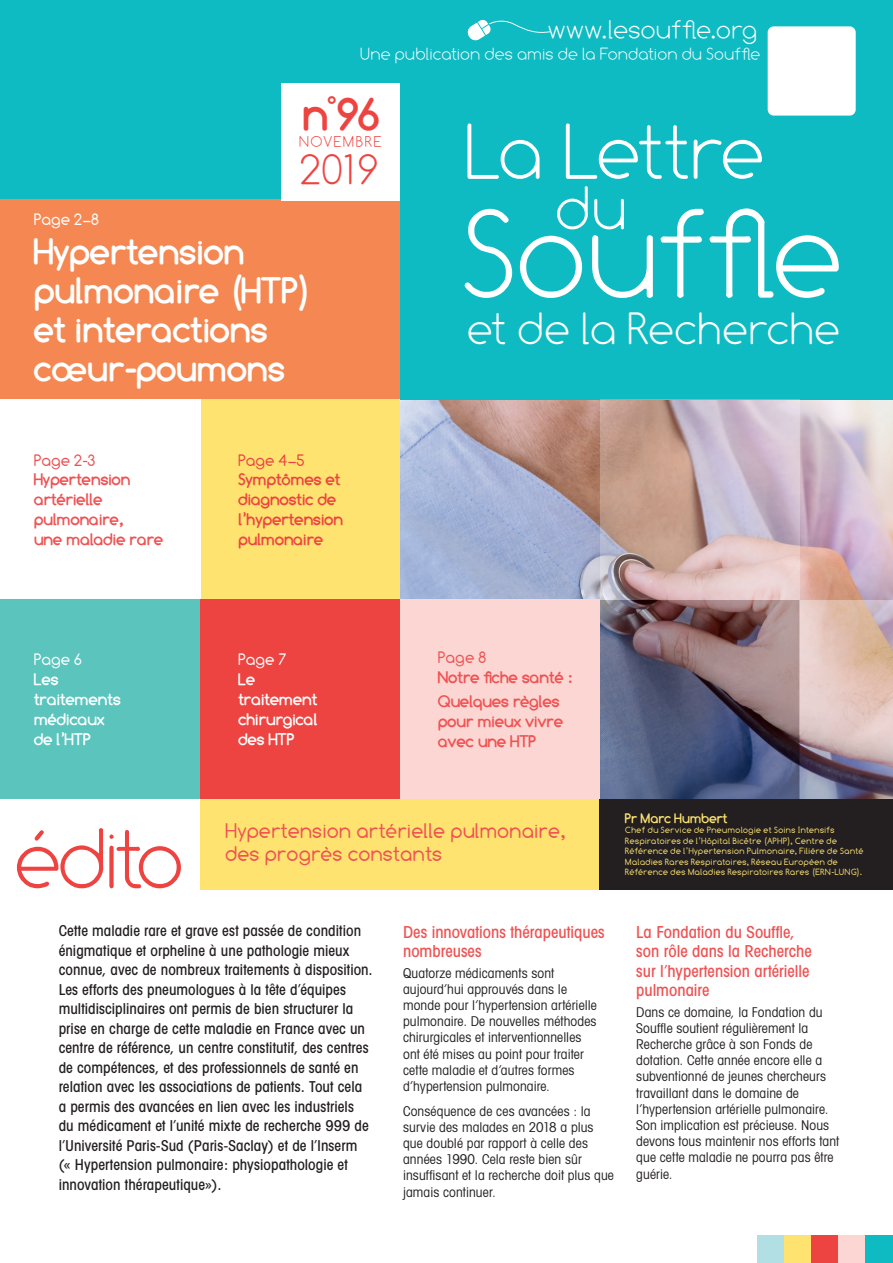
<style>
.page{position:relative;width:893px;height:1263px;background:#fff}
.page>*{position:absolute;margin:0;border:0;box-sizing:border-box;transform-origin:0 0}
.t1{font:100 131.55px "Comfortaa";letter-spacing:-.035em;color:#fff}
.t2{font:100 89.1px "Comfortaa";letter-spacing:-.08em;color:#ee4441}
.t3{font:100 82.05px "Comfortaa";letter-spacing:-.065em;color:#fff}
.t4{font:100 64.05px "Comfortaa";color:#fff}
.t5{font:100 47.4px "Comfortaa";letter-spacing:-.03em;color:#fff}
.t6{font:700 45px "Comfortaa";color:#ee4441}
.t7{font:100 45px "Comfortaa";color:#ee4441}
.t8{font:700 36px/39px "Comfortaa";color:#fff}
.t9{font:100 27.45px "Comfortaa";letter-spacing:-.02em;color:#fff}
.t10{font:21.15px/22.4px "Comfortaa";color:#f05152}
.t11{font:100 18px "Comfortaa";letter-spacing:-.015em;color:#fff}
.t12{font:500 condensed 16.5px/19.5px "Avant Garde";color:#f05152}
.t13{font:700 16.5px/19.8px "Comfortaa";color:#f05152}
.t14{font:700 16.5px/19.8px "Comfortaa";color:#fff}
.t15{font:700 16.5px/19.8px "Comfortaa";color:#ee4441}
.t16{font:16.5px "Comfortaa";color:#fff}
.t17{font:16.5px "Comfortaa";color:#f05152}
.t18{font:16.5px "Comfortaa";color:#ee4441}
.t19{font:100 16.05px "Comfortaa";letter-spacing:.065em;color:#ee4441}
.t20{font:500 condensed 15px/19.5px "Avant Garde";letter-spacing:.005em;color:#231f20}
.t21{font:condensed 13.5px/16.2px "Avant Garde";letter-spacing:.01em;color:#231f20}
.t22{font:700 13.5px "Comfortaa";color:#fce270}
.t23{font:9px/10.5px "Comfortaa";letter-spacing:.025em;color:#fce270}
</style>
<div class="page">
<img style="left:400px;top:399px;width:493px;height:201px">
<div style="left:0;top:0;width:893px;height:399px;background:#0fbbc3"></div>
<div style="left:0;top:199px;width:400px;height:200px;background:#f58852"></div>
<div style="left:200px;top:399px;width:200px;height:200px;background:#ffe371"></div>
<div style="left:200px;top:599px;width:200px;height:200px;background:#ee4441"></div>
<div style="left:0;top:599px;width:200px;height:200px;background:#5ac4bd"></div>
<div style="left:400px;top:599px;width:200px;height:200px;background:#fbd6d2"></div>
<svg style="left:600px;top:600px;width:200px;height:199px"></svg>
<svg style="left:800px;top:600px;width:93px;height:199px"></svg>
<svg style="left:600px;top:399px;width:200px;height:201px"></svg>
<div style="left:200px;top:799px;width:400px;height:90px;background:#ffe371"></div>
<div style="left:600px;top:799px;width:293px;height:90px;background:#231f20"></div>
<div style="left:282px;top:83px;width:118px;height:117px;background:#fff"></div>
<div style="left:757px;top:1236px;width:27px;height:27px;background:#b1dfe4"></div>
<div style="left:784px;top:1236px;width:27px;height:27px;background:#ffe371"></div>
<div style="left:811px;top:1236px;width:28px;height:27px;background:#ee4441"></div>
<div style="left:839px;top:1236px;width:27px;height:27px;background:#fbd6d2"></div>
<div style="left:866px;top:1236px;width:27px;height:27px;background:#0fbbc3"></div>
<div style="left:768px;top:26px;width:88px;height:90px;background:#fff;border-radius:6px"></div>
<svg style="left:467px;top:19px;width:83px;height:22px"></svg>
<h3 class="t9" style="left:548px;top:15px;width:212px">www.lesouffle.org</h3>
<h3 class="t11" style="left:361px;top:44px;width:402px">Une publication des amis de la Fondation du Souffle</h3>
<h3 class="t6" style="left:302px;top:89px;width:79px">n<sup>°</sup>96</h3>
<p class="t19" style="left:300px;top:133px;width:84px">NOVEMBRE</p>
<h3 class="t7" style="left:301px;top:145px;width:81px">2019</h3>
<p class="t16" style="left:34px;top:210px;width:67px">Page 2–8</p>
<h3 class="t8" style="left:34px;top:232px;width:279px">Hypertension pulmonaire (HTP) et interactions cœur-poumons</h3>
<p class="t17" style="left:34px;top:450px;width:63px">Page 2-3</p>
<p class="t13" style="left:34px;top:470px;width:131px">Hypertension artérielle pulmonaire,<br>une maladie rare</p>
<p class="t16" style="left:34px;top:650px;width:50px">Page 6</p>
<p class="t14" style="left:34px;top:670px;width:88px">Les traitements médicaux de l’HTP</p>
<p class="t18" style="left:238px;top:450px;width:68px">Page 4–5</p>
<p class="t15" style="left:238px;top:470px;width:106px">Symptômes et diagnostic de l’hypertension pulmonaire</p>
<p class="t16" style="left:238px;top:650px;width:50px">Page 7</p>
<p class="t14" style="left:238px;top:670px;width:81px">Le traitement chirurgical des HTP</p>
<h3 class="t3" style="left:466px;top:106px;width:304px">La Lettre</h3>
<h1 class="t1" style="left:462px;top:181px;width:388px">Souffle</h1>
<h3 class="t4" style="left:556px;top:173px;width:75px">du</h3>
<h3 class="t5" style="left:468px;top:303px;width:376px">et de la Recherche</h3>
<p class="t17" style="left:438px;top:648px;width:50px">Page 8</p>
<p class="t13" style="left:438px;top:665px;width:136px;line-height:24px">Notre fiche santé :<br>Quelques règles</p>
<p class="t13" style="left:438px;top:711px;width:126px">pour mieux vivre avec une HTP</p>
<h2 class="t2" style="left:17px;top:809px;width:173px">édito</h2>
<h3 class="t10" style="left:225px;top:820px;width:342px">Hypertension artérielle pulmonaire, des progrès constants</h3>
<p class="t22" style="left:625px;top:810px;width:104px">Pr Marc Humbert</p>
<p class="t23" style="left:625px;top:825px;width:240px">Chef du Service de Pneumologie et Soins Intensifs Respiratoires de l’Hôpital Bicêtre (APHP), Centre de Référence de l’Hypertension Pulmonaire, Filière de Santé Maladies Rares Respiratoires, Réseau Européen de Référence des Maladies Respiratoires Rares (ERN-LUNG).</p>
<p class="t20" style="left:59px;top:921px;width:316px">Cette maladie rare et grave est passée de condition énigmatique et orpheline à une pathologie mieux connue, avec de nombreux traitements à disposition.<br>Les efforts des pneumologues à la tête d’équipes multidisciplinaires ont permis de bien structurer la prise en charge de cette maladie en France avec un centre de référence, un centre constitutif, des centres de compétences, et des professionnels de santé en relation avec les associations de patients. Tout cela a permis des avancées en lien avec les industriels<br>du médicament et l’unité mixte de recherche 999 de l’Université Paris-Sud (Paris-Saclay) et de l’Inserm (« Hypertension pulmonaire: physiopathologie et innovation thérapeutique»).</p>
<p class="t12" style="left:403px;top:921px;width:203px">Des innovations thérapeutiques nombreuses</p>
<p class="t21" style="left:403px;top:964px;width:195px">Quatorze médicaments sont aujourd’hui approuvés dans le monde pour l’hypertension artérielle pulmonaire. De nouvelles méthodes chirurgicales et interventionnelles ont été mises au point pour traiter cette maladie et d’autres formes d’hypertension pulmonaire.</p>
<p class="t21" style="left:403px;top:1102px;width:212px">Conséquence de ces avancées : la survie des malades en 2018 a plus que doublé par rapport à celle des années 1990. Cela reste bien sûr insuffisant et la recherche doit plus que jamais continuer.</p>
<p class="t12" style="left:636px;top:921px;width:177px">La Fondation du Souffle, son rôle dans la Recherche sur l’hypertension artérielle pulmonaire</p>
<p class="t21" style="left:636px;top:1003px;width:204px">Dans ce domaine, la Fondation du<br>Souffle soutient régulièrement la<br>Recherche grâce à son Fonds de dotation. Cette année encore elle a subventionné de jeunes chercheurs travaillant dans le domaine de l’hypertension artérielle pulmonaire.<br>Son implication est précieuse. Nous devons tous maintenir nos efforts tant que cette maladie ne pourra pas être guérie.</p>
</div>
